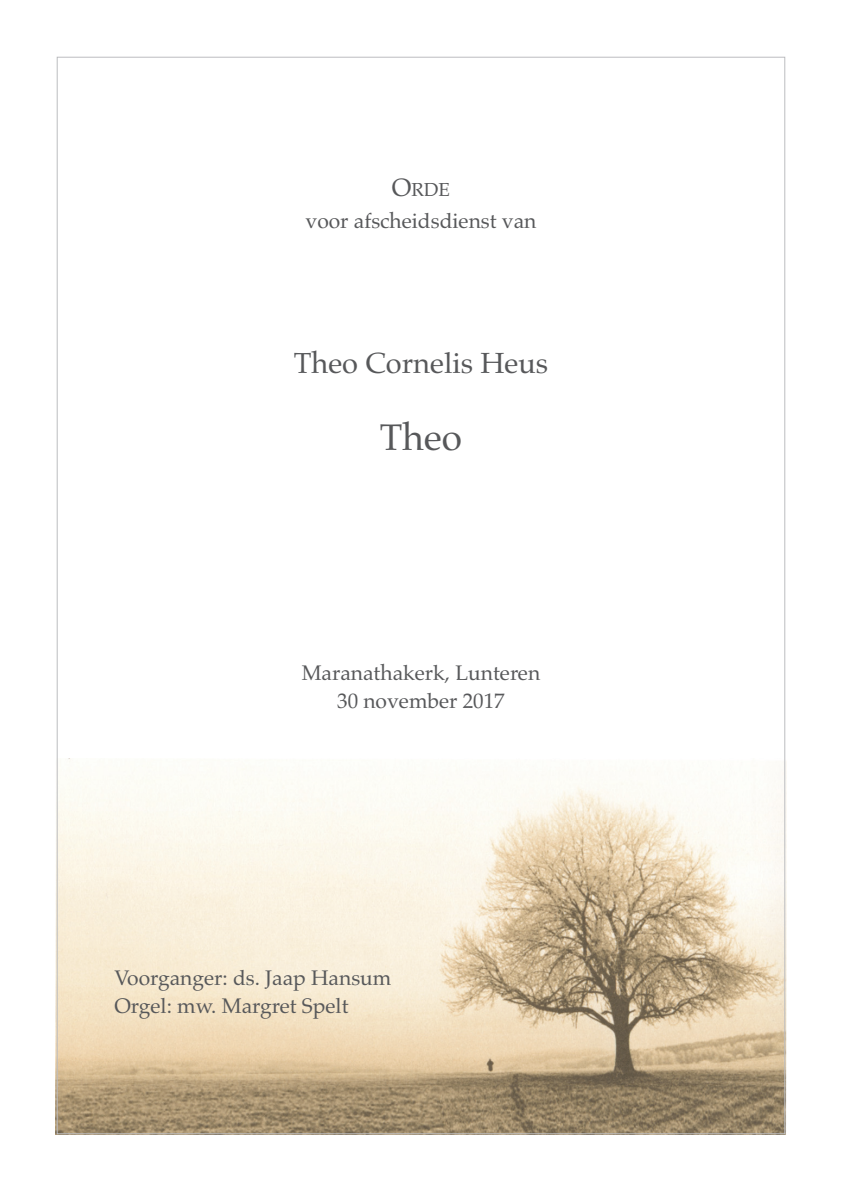
<style>
.page{position:relative;width:842px;height:1191px;background:#fff}
.page>*{position:absolute;margin:0;border:0;box-sizing:border-box;transform-origin:0 0}
.t1{font:37px "Palatino";color:#57585a}
.t2{font:29px "Palatino";color:#57585a}
.t3{font:21px/27.8px "Palatino";color:#57585a;text-align:center}
.t4{font:18.8px "Palatino";color:#57585a}
.s1{font-size:25px}
</style>
<div class="page">
<img style="left:56px;top:759px;width:730px;height:375px">
<div style="left:59px;top:758px;width:724px;height:61px;background:#fdfcf6"></div>
<p class="t4" style="left:392px;top:183px;width:60px"><span class="s1">O</span>RDE</p>
<p class="t3" style="left:305px;top:209px;width:232px">voor afscheidsdienst van</p>
<h2 class="t2" style="left:294px;top:352px;width:256px">Theo Cornelis Heus</h2>
<h1 class="t1" style="left:380px;top:423px;width:84px">Theo</h1>
<p class="t3" style="left:302px;top:661px;width:240px">Maranathakerk, Lunteren<br>30 november 2017</p>
<p class="t3" style="left:114px;top:966px;width:279px;text-align:left">Voorganger: ds. Jaap Hansum<br>Orgel: mw. Margret Spelt</p>
</div>
